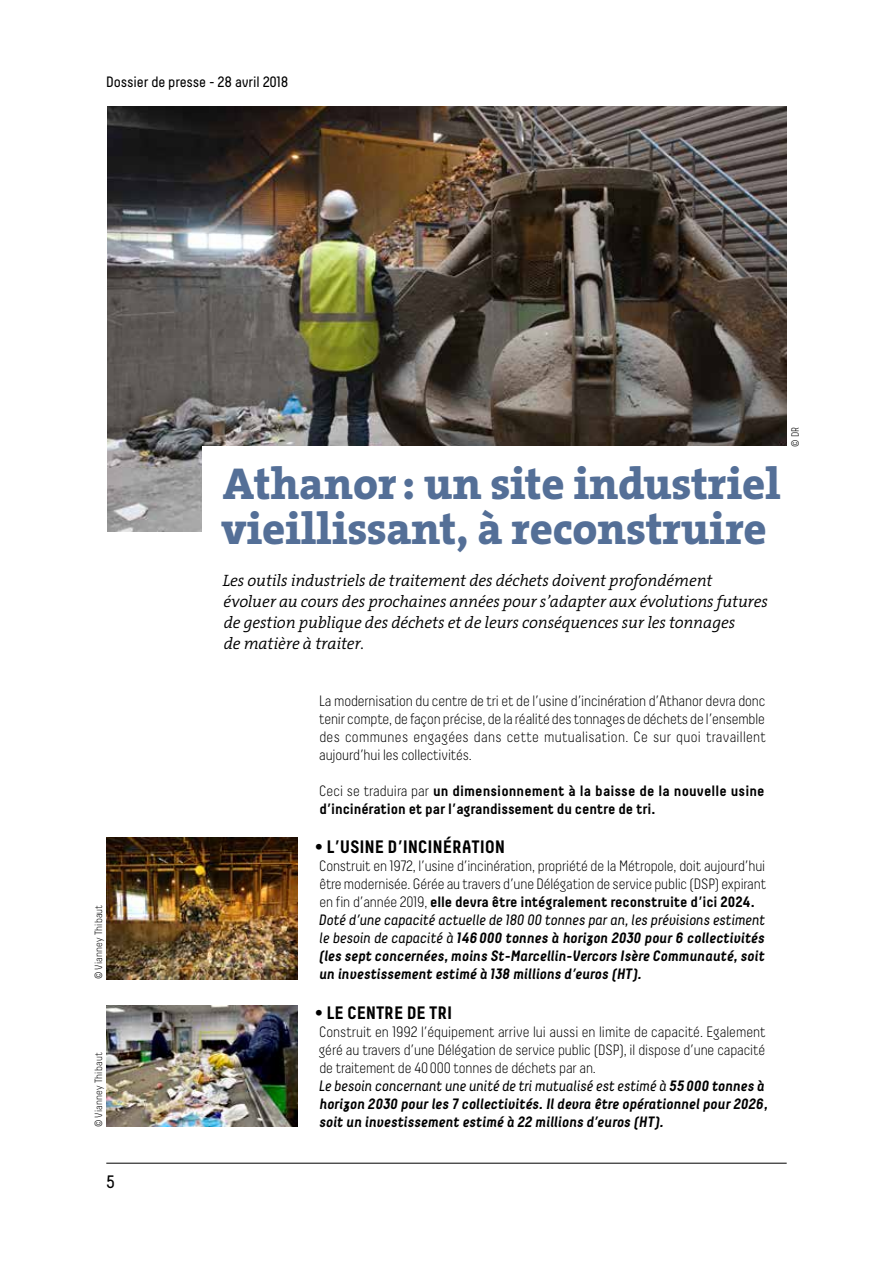
<style>
.page{position:relative;width:893px;height:1263px;background:#fff}
.page>*{position:absolute;margin:0;border:0;box-sizing:border-box;transform-origin:0 0}
.t1{font:800 45px/45px "The Serif B8";letter-spacing:-.01em;color:#546f97}
.t2{font:700 18px "Decima";letter-spacing:-.01em;color:#000}
.t3{font:18px "Decima";color:#000}
.t4{font:italic 300 16.5px/21px "The Serif B4";letter-spacing:-.01em;color:#000}
.t5{font:300 15px/18px "Decima";letter-spacing:-.01em;color:#000}
.t6{font:700 15px/18px "Decima";letter-spacing:-.01em;color:#000}
.t7{font:15px "Decima";letter-spacing:-.01em;color:#000}
.t8{font:300 10.5px "Decima";letter-spacing:.015em;color:#000}
.s1{font-weight:300}
.s2{font-weight:700}
.s3{font-weight:400;font-style:italic}
.s4{font-weight:700;font-style:italic}
</style>
<div class="page">
<hr style="left:106px;top:1163px;width:681px;height:1px;background:#000">
<img style="left:107px;top:106px;width:680px;height:425px">
<div style="left:202px;top:446px;width:585px;height:234px;background:#fff"></div>
<img style="left:106px;top:1006px;width:192px;height:121px">
<img style="left:106px;top:837px;width:192px;height:142px">
<p class="t7" style="left:106px;top:73px;width:184px">Dossier de presse - 28 avril 2018</p>
<p class="t8" style="left:93px;top:979px;width:76px;rotate:-90deg">© Vianney Thibaut</p>
<p class="t8" style="left:93px;top:1127px;width:76px;rotate:-90deg">© Vianney Thibaut</p>
<p class="t3" style="left:106px;top:1172px;width:10px">5</p>
<h1 class="t1" style="left:221px;top:462px;width:561px">Athanor : un site industriel vieillissant, à reconstruire</h1>
<p class="t4" style="left:223px;top:571px;width:547px">Les outils industriels de traitement des déchets doivent profondément évoluer au cours des prochaines années pour s’adapter aux évolutions futures de gestion publique des déchets et de leurs conséquences sur les tonnages<br>de matière à traiter.</p>
<p class="t8" style="left:789px;top:446px;width:21px;rotate:-90deg">© DR</p>
<p class="t5" style="left:319px;top:692px;width:448px;text-align:justify">La modernisation du centre de tri et de l’usine d’incinération d’Athanor devra donc tenir compte, de façon précise, de la réalité des tonnages de déchets de l’ensemble des communes engagées dans cette mutualisation. Ce sur quoi travaillent aujourd’hui les collectivités.</p>
<p class="t6" style="left:319px;top:781px;width:447px"><span class="s1">Ceci se traduira par</span> un dimensionnement à la baisse de la nouvelle usine d’incinération et par l’agrandissement du centre de tri.</p>
<p class="t2" style="left:315px;top:836px;width:192px">• L’USINE D’INCINÉRATION</p>
<p class="t5" style="left:319px;top:857px;width:449px">Construit en 1972, l’usine d’incinération, propriété de la Métropole, doit aujourd’hui être modernisée. Gérée au travers d’une Délégation de service public (DSP) expirant en fin d’année 2019, <span class="s2">elle devra être intégralement reconstruite d’ici 2024.<br></span><span class="s3">Doté d’une capacité actuelle de 180 00 tonnes par an, les prévisions estiment le besoin de capacité à</span> <span class="s4">146000 tonnes à horizon 2030 pour 6 collectivités (les sept concernées, moins St-Marcellin-Vercors Isère Communauté, soit un investissement estimé à 138 millions d’euros (HT).</span></p>
<p class="t2" style="left:315px;top:1002px;width:139px">• LE CENTRE DE TRI</p>
<p class="t5" style="left:319px;top:1023px;width:450px">Construit en 1992 l’équipement arrive lui aussi en limite de capacité. Egalement géré au travers d’une Délégation de service public (DSP), il dispose d’une capacité de traitement de 40000 tonnes de déchets par an.<br><span class="s3">Le besoin concernant une unité de tri mutualisé est estimé à</span> <span class="s4">55000 tonnes à horizon 2030 pour les 7 collectivités. Il devra être opérationnel pour 2026, soit un investissement estimé à 22 millions d’euros (HT).</span></p>
</div>
